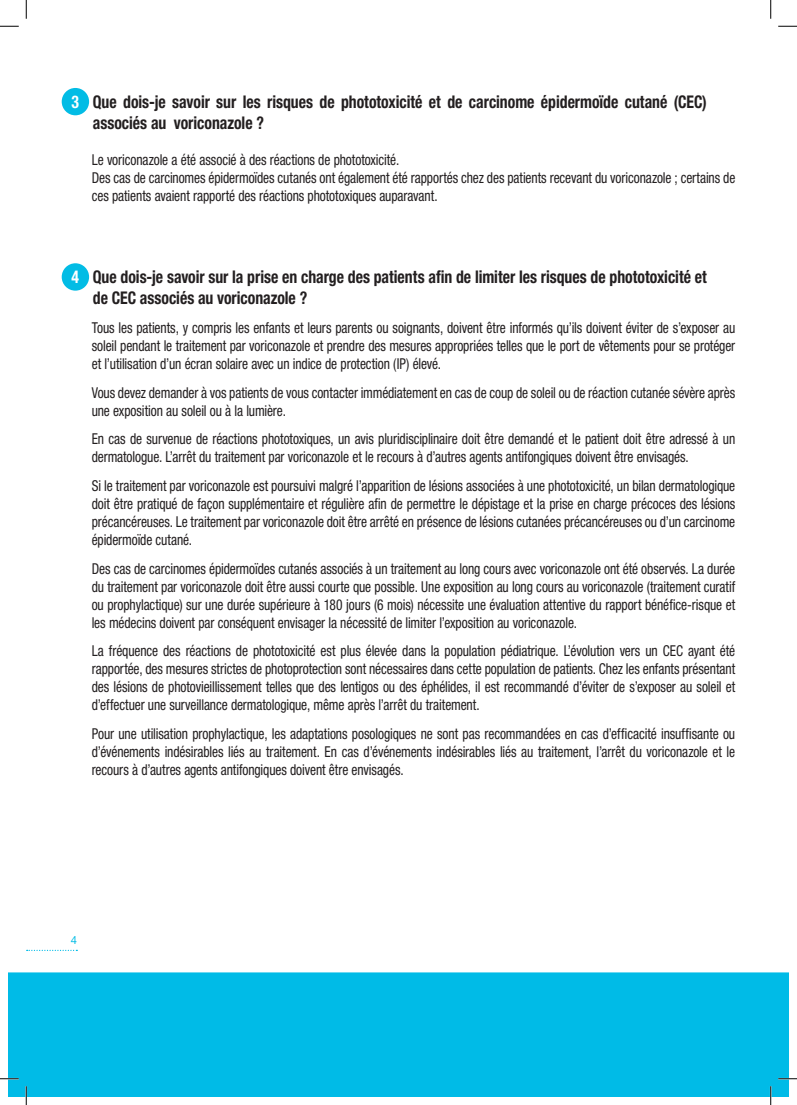
<style>
.page{position:relative;width:797px;height:1105px;background:#fff}
.page>*{position:absolute;margin:0;border:0;box-sizing:border-box;transform-origin:0 0}
.t1{font:700 condensed 17.5px/21.2px "Helvetica Neue LT Std";color:#231f20;scale:.9 1}
.t2{font:700 condensed 17.5px "Helvetica Neue LT Std";color:#fff;scale:.9 1}
.t3{font:condensed 15px/18px "Helvetica Neue LT Std";letter-spacing:-.005em;color:#231f20;text-align:justify;scale:.9 1}
.t4{font:11.25px "Helvetica Neue";color:#02bce5}
</style>
<div class="page">
<svg style="left:27px;top:950px;width:50px;height:1px"></svg>
<div style="left:9px;top:972px;width:779px;height:124px;background:#00bbe7"></div>
<div style="left:62px;top:88px;width:27px;height:27px;background:#02bce5;border-radius:50%"></div>
<div style="left:62px;top:263px;width:27px;height:28px;background:#02bce5;border-radius:50%"></div>
<svg style="left:0;top:25px;width:19px;height:2px"></svg>
<svg style="left:778px;top:25px;width:19px;height:2px"></svg>
<svg style="left:0;top:1078px;width:19px;height:1px"></svg>
<svg style="left:778px;top:1078px;width:19px;height:1px"></svg>
<svg style="left:25px;top:0;width:2px;height:19px"></svg>
<svg style="left:25px;top:1086px;width:2px;height:19px"></svg>
<svg style="left:770px;top:0;width:1px;height:19px"></svg>
<svg style="left:770px;top:1086px;width:1px;height:19px"></svg>
<p class="t2" style="left:72px;top:91px;width:10px">3</p>
<p class="t1" style="left:93px;top:91px;width:683px">Que dois-je savoir sur les risques de phototoxicité et de carcinome épidermoïde cutané (CEC) associés au voriconazole ?</p>
<p class="t3" style="left:92px;top:151px;width:343px">Le voriconazole a été associé à des réactions de phototoxicité.</p>
<p class="t3" style="left:92px;top:169px;width:716px">Des cas de carcinomes épidermoïdes cutanés ont également été rapportés chez des patients recevant du voriconazole ; certains de ces patients avaient rapporté des réactions phototoxiques auparavant.</p>
<p class="t2" style="left:72px;top:266px;width:10px">4</p>
<p class="t1" style="left:93px;top:266px;width:683px">Que dois-je savoir sur la prise en charge des patients afin de limiter les risques de phototoxicité et de CEC associés au voriconazole ?</p>
<p class="t3" style="left:92px;top:319px;width:716px">Tous les patients, y compris les enfants et leurs parents ou soignants, doivent être informés qu’ils doivent éviter de s’exposer au soleil pendant le traitement par voriconazole et prendre des mesures appropriées telles que le port de vêtements pour se protéger et l’utilisation d’un écran solaire avec un indice de protection (IP) élevé.</p>
<p class="t3" style="left:92px;top:383px;width:716px">Vous devez demander à vos patients de vous contacter immédiatement en cas de coup de soleil ou de réaction cutanée sévère après une exposition au soleil ou à la lumière.</p>
<p class="t3" style="left:92px;top:430px;width:716px">En cas de survenue de réactions phototoxiques, un avis pluridisciplinaire doit être demandé et le patient doit être adressé à un dermatologue. L’arrêt du traitement par voriconazole et le recours à d’autres agents antifongiques doivent être envisagés.</p>
<p class="t3" style="left:92px;top:476px;width:716px">Si le traitement par voriconazole est poursuivi malgré l’apparition de lésions associées à une phototoxicité, un bilan dermatologique doit être pratiqué de façon supplémentaire et régulière afin de permettre le dépistage et la prise en charge précoces des lésions précancéreuses. Le traitement par voriconazole doit être arrêté en présence de lésions cutanées précancéreuses ou d’un carcinome épidermoïde cutané.</p>
<p class="t3" style="left:92px;top:559px;width:716px">Des cas de carcinomes épidermoïdes cutanés associés à un traitement au long cours avec voriconazole ont été observés. La durée du traitement par voriconazole doit être aussi courte que possible. Une exposition au long cours au voriconazole (traitement curatif ou prophylactique) sur une durée supérieure à 180 jours (6 mois) nécessite une évaluation attentive du rapport bénéfice-risque et les médecins doivent par conséquent envisager la nécessité de limiter l’exposition au voriconazole.</p>
<p class="t3" style="left:92px;top:642px;width:716px">La fréquence des réactions de phototoxicité est plus élevée dans la population pédiatrique. L’évolution vers un CEC ayant été rapportée, des mesures strictes de photoprotection sont nécessaires dans cette population de patients. Chez les enfants présentant des lésions de photovieillissement telles que des lentigos ou des éphélides, il est recommandé d’éviter de s’exposer au soleil et d’effectuer une surveillance dermatologique, même après l’arrêt du traitement.</p>
<p class="t3" style="left:92px;top:724px;width:716px">Pour une utilisation prophylactique, les adaptations posologiques ne sont pas recommandées en cas d’efficacité insuffisante ou d’événements indésirables liés au traitement. En cas d’événements indésirables liés au traitement, l’arrêt du voriconazole et le recours à d’autres agents antifongiques doivent être envisagés.</p>
<p class="t4" style="left:71px;top:933px;width:8px">4</p>
</div>
